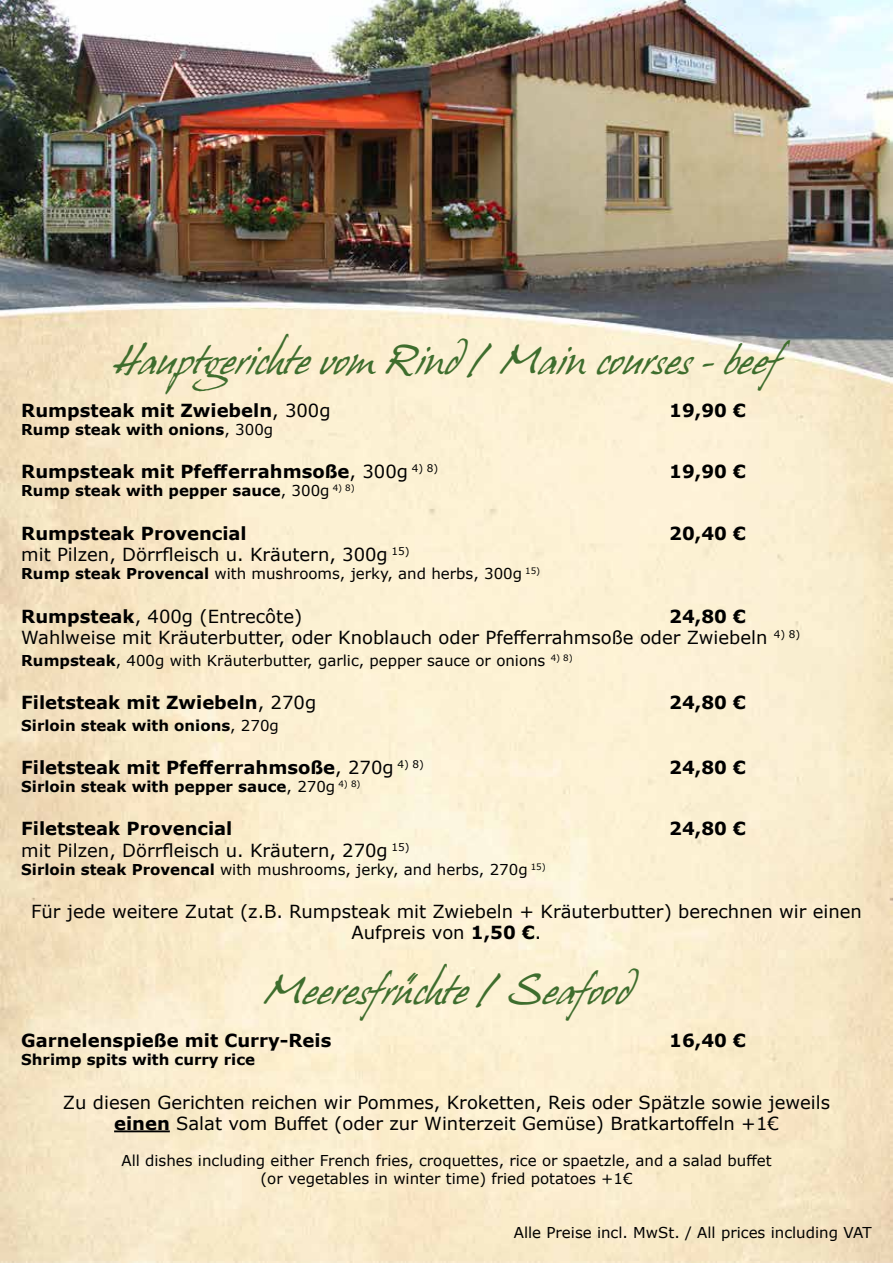
<style>
.page{position:relative;width:893px;height:1263px;background:#fff}
.page>*{position:absolute;margin:0;border:0;box-sizing:border-box;transform-origin:0 0}
.t1{font:36px "Hans Hand";color:#3e6d2d}
.t2{font:18px/21.6px "Verdana";color:#000;text-align:center}
.t3{font:700 18px "Verdana";color:#000}
.t4{font:15px/18px "Verdana";color:#000;text-align:center}
.t5{font:700 15px "Verdana";color:#000}
.s1{font-weight:400}
.s2{font-weight:700}
</style>
<div class="page">
<img style="left:0;top:0;width:893px;height:1263px">
<hr style="left:114px;top:1130px;width:56px;height:2px;background:#000">
<h1 class="t1" style="left:114px;top:341px;width:687px">Hauptgerichte vom Rind / Main courses - beef</h1>
<p class="t3" style="left:21px;top:398px;width:311px">Rumpsteak mit Zwiebeln<span class="s1">, 300g</span></p>
<p class="t3" style="left:669px;top:398px;width:78px">19,90 €</p>
<p class="t5" style="left:21px;top:419px;width:253px">Rump steak with onions<span class="s1">, 300g</span></p>
<p class="t3" style="left:21px;top:459px;width:419px">Rumpsteak mit Pfefferrahmsoße<span class="s1">, 300g</span> <sup>4)</sup> <sup>8)</sup></p>
<p class="t3" style="left:669px;top:459px;width:78px">19,90 €</p>
<p class="t5" style="left:21px;top:480px;width:335px">Rump steak with pepper sauce<span class="s1">, 300g</span> <sup>4)</sup> <sup>8)</sup></p>
<p class="t3" style="left:21px;top:520px;width:227px">Rumpsteak Provencial</p>
<p class="t3" style="left:669px;top:520px;width:78px">20,40 €</p>
<p class="t2" style="left:21px;top:544px;width:390px">mit Pilzen, Dörrfleisch u. Kräutern, 300g <sup>15)</sup></p>
<p class="t4" style="left:21px;top:565px;width:520px"><span class="s2">Rump steak Provencal</span> with mushrooms, jerky, and herbs, 300g <sup>15)</sup></p>
<p class="t2" style="left:21px;top:605px;width:282px"><span class="s2">Rumpsteak</span>, 400g (Entrecôte)</p>
<p class="t2" style="left:21px;top:605px;width:781px;text-align:left;text-indent:648px"><span class="s2">24,80 €<br></span>Wahlweise mit Kräuterbutter, oder Knoblauch oder Pfefferrahmsoße oder Zwiebeln <sup>4)</sup> <sup>8)</sup></p>
<p class="t4" style="left:21px;top:651px;width:553px"><span class="s2">Rumpsteak</span>, 400g with Kräuterbutter, garlic, pepper sauce or onions <sup>4)</sup> <sup>8)</sup></p>
<p class="t3" style="left:21px;top:690px;width:296px">Filetsteak mit Zwiebeln<span class="s1">, 270g</span></p>
<p class="t3" style="left:669px;top:690px;width:78px">24,80 €</p>
<p class="t5" style="left:21px;top:714px;width:259px">Sirloin steak with onions<span class="s1">, 270g</span></p>
<p class="t3" style="left:21px;top:754px;width:404px">Filetsteak mit Pfefferrahmsoße<span class="s1">, 270g</span> <sup>4)</sup> <sup>8)</sup></p>
<p class="t3" style="left:669px;top:754px;width:78px">24,80 €</p>
<p class="t5" style="left:21px;top:776px;width:341px">Sirloin steak with pepper sauce<span class="s1">, 270g</span> <sup>4)</sup> <sup>8)</sup></p>
<p class="t3" style="left:21px;top:816px;width:213px">Filetsteak Provencial</p>
<p class="t3" style="left:669px;top:816px;width:78px">24,80 €</p>
<p class="t2" style="left:21px;top:839px;width:390px">mit Pilzen, Dörrfleisch u. Kräutern, 270g <sup>15)</sup></p>
<p class="t4" style="left:21px;top:860px;width:526px"><span class="s2">Sirloin steak Provencal</span> with mushrooms, jerky, and herbs, 270g <sup>15)</sup></p>
<p class="t2" style="left:31px;top:900px;width:832px">Für jede weitere Zutat (z.B. Rumpsteak mit Zwiebeln + Kräuterbutter) berechnen wir einen<br>Aufpreis von <span class="s2">1,50 €</span>.</p>
<h1 class="t1" style="left:264px;top:971px;width:367px">Meeresfrüchte / Seafood</h1>
<p class="t3" style="left:21px;top:1028px;width:312px">Garnelenspieße mit Curry-Reis</p>
<p class="t3" style="left:669px;top:1028px;width:78px">16,40 €</p>
<p class="t5" style="left:21px;top:1049px;width:235px">Shrimp spits with curry rice</p>
<p class="t2" style="left:63px;top:1091px;width:769px">Zu diesen Gerichten reichen wir Pommes, Kroketten, Reis oder Spätzle sowie jeweils <span class="s2">einen</span> Salat vom Buffet (oder zur Winterzeit Gemüse) Bratkartoffeln +1€</p>
<p class="t4" style="left:121px;top:1151px;width:652px">All dishes including either French fries, croquettes, rice or spaetzle, and a salad buffet (or vegetables in winter time) fried potatoes +1€</p>
<p class="t4" style="left:514px;top:1223px;width:359px">Alle Preise incl. MwSt. / All prices including VAT</p>
</div>
